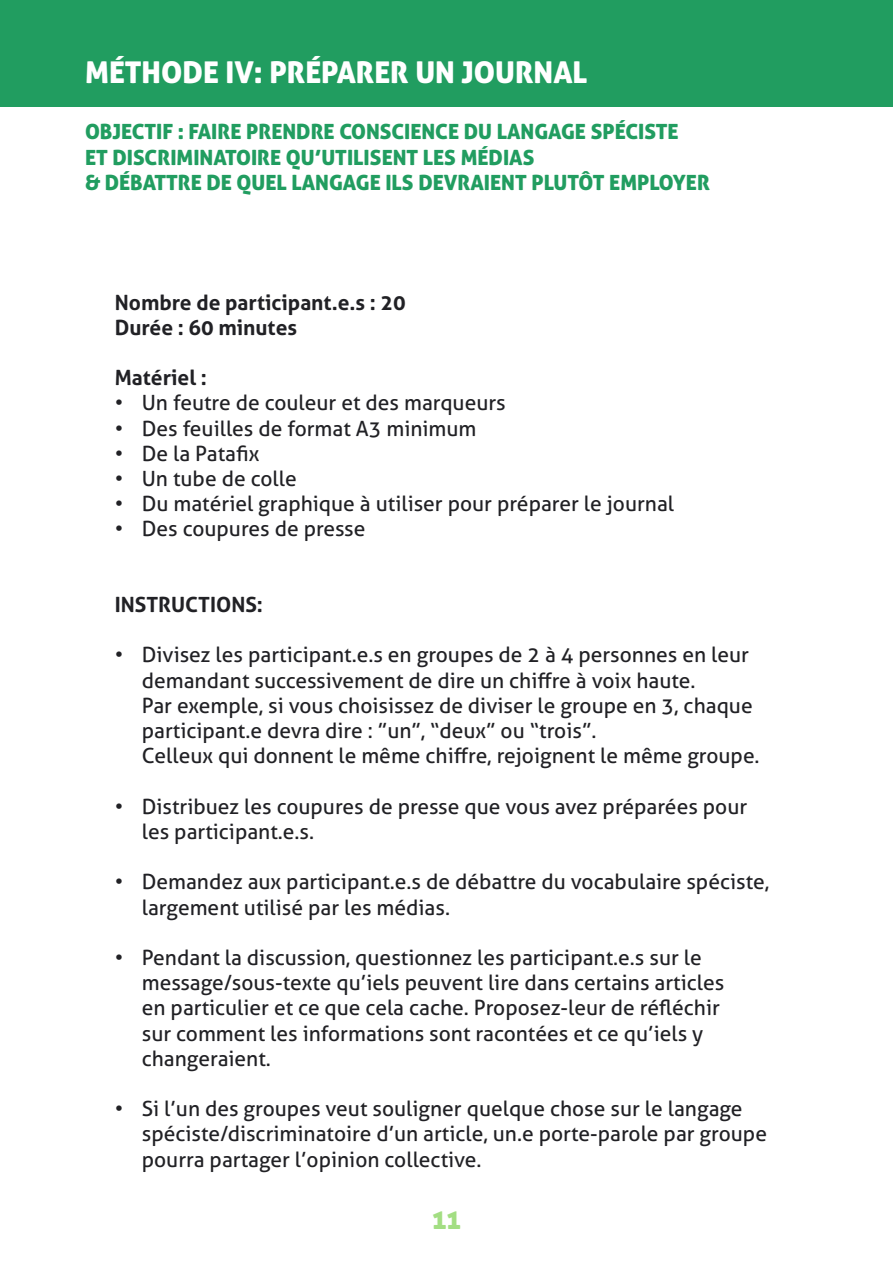
<style>
.page{position:relative;width:893px;height:1263px;background:#fff}
.page>*{position:absolute;margin:0;border:0;box-sizing:border-box;transform-origin:0 0}
.t1{font:30px "Aller Display";color:#fff}
.t2{font:27px "Aller Display";color:#a3de83}
.t3{font:21px/25.2px "Aller";color:#212125}
.t4{font:21px/25.2px "Aller Display";color:#219d60}
.t5{font:700 21px/25.2px "Aller";color:#212125}
</style>
<div class="page">
<div style="left:0;top:0;width:893px;height:106px;background:#219d60"></div>
<h1 class="t1" style="left:85px;top:53px;width:504px">MÉTHODE IV: PRÉPARER UN JOURNAL</h1>
<p class="t4" style="left:85px;top:119px;width:626px">OBJECTIF : FAIRE PRENDRE CONSCIENCE DU LANGAGE SPÉCISTE<br>ET DISCRIMINATOIRE QU’UTILISENT LES MÉDIAS<br>&amp; DÉBATTRE DE QUEL LANGAGE ILS DEVRAIENT PLUTÔT EMPLOYER</p>
<p class="t5" style="left:115px;top:289px;width:292px">Nombre de participant.e.s : 20<br>Durée : 60 minutes</p>
<p class="t5" style="left:115px;top:365px;width:94px">Matériel :</p>
<p class="t3" style="left:115px;top:390px;width:392px">• Un feutre de couleur et des marqueurs</p>
<p class="t3" style="left:115px;top:415px;width:363px">• Des feuilles de format A3 minimum</p>
<p class="t3" style="left:115px;top:441px;width:146px">• De la Patafix</p>
<p class="t3" style="left:115px;top:466px;width:183px">• Un tube de colle</p>
<p class="t3" style="left:115px;top:491px;width:561px">• Du matériel graphique à utiliser pour préparer le journal</p>
<p class="t3" style="left:115px;top:516px;width:252px">• Des coupures de presse</p>
<p class="t5" style="left:115px;top:592px;width:150px">Instructions:</p>
<p class="t3" style="left:142px;top:642px;width:619px;text-indent:-27px">• Divisez les participant.e.s en groupes de 2 à 4 personnes en leur demandant successivement de dire un chiffre à voix haute.<br>Par exemple, si vous choisissez de diviser le groupe en 3, chaque participant.e devra dire : ”un”, “deux” ou “trois”.<br>Celleux qui donnent le même chiffre, rejoignent le même groupe.</p>
<p class="t3" style="left:142px;top:793px;width:607px;text-indent:-27px">• Distribuez les coupures de presse que vous avez préparées pour les participant.e.s.</p>
<p class="t3" style="left:142px;top:869px;width:629px;text-indent:-27px">• Demandez aux participant.e.s de débattre du vocabulaire spéciste, largement utilisé par les médias.</p>
<p class="t3" style="left:142px;top:945px;width:584px;text-indent:-27px">• Pendant la discussion, questionnez les participant.e.s sur le message/sous-texte qu’iels peuvent lire dans certains articles en particulier et ce que cela cache. Proposez-leur de réfléchir sur comment les informations sont racontées et ce qu’iels y changeraient.</p>
<p class="t3" style="left:142px;top:1096px;width:627px;text-indent:-27px">• Si l’un des groupes veut souligner quelque chose sur le langage spéciste/discriminatoire d’un article, un.e porte-parole par groupe pourra partager l’opinion collective.</p>
<p class="t2" style="left:432px;top:1202px;width:30px">11</p>
</div>
